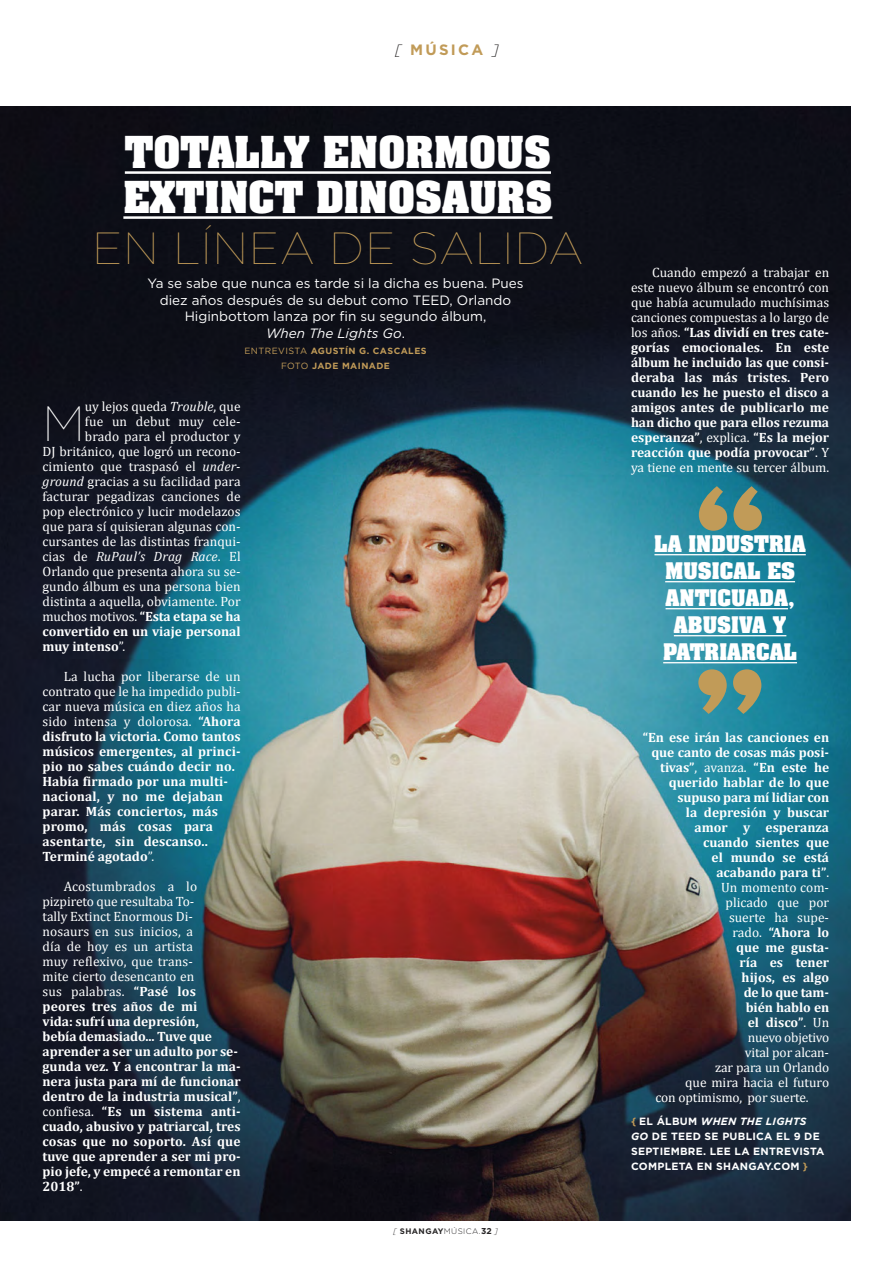
<style>
.page{position:relative;width:893px;height:1263px;background:#fff}
.page>*{position:absolute;margin:0;border:0;box-sizing:border-box;transform-origin:0 0}
.t1{font:700 135px "Aachen";color:#c19b58}
.t2{font:100 49.5px "Gotham";color:#fff}
.t3{font:100 45px "Gotham";letter-spacing:.025em;color:#c19b58}
.t4{font:700 37.5px "Aachen";color:#fff}
.t5{font:700 19.5px "Aachen";color:#fff}
.t6{font:700 15px "Gotham";letter-spacing:.15em;color:#c19b58}
.t7{font:700 13.5px/15px "Cambria";color:#fff}
.t8{font:13.5px "Cambria";color:#fff}
.t9{font:13.5px/16.5px "Gotham";color:#fff;text-align:center}
.t10{font:italic 13.5px "Cambria";letter-spacing:.01em;color:#fff}
.t11{font:italic 13.5px "Gotham";color:#fff}
.t12{font:700 10.5px/15px "Gotham";letter-spacing:.025em;color:#fff}
.t13{font:700 9px "Gotham";letter-spacing:.05em;color:#c19b58}
.t14{font:700 7.95px "Gotham";letter-spacing:.05em;color:#272526}
.s1{font-weight:300;font-style:italic;color:#272526}
.s2{font-style:normal}
.s3{font-weight:400}
.s4{font-style:italic}
.s5{font-weight:700}
.s6{font-weight:300;font-style:italic}
.s7{font-weight:300}
.s8{font-size:8.55px}
.s9{color:#181818}
.s10{color:#c19b58}
</style>
<div class="page">
<img style="left:0;top:106px;width:851px;height:1114px">
<hr style="left:125px;top:171px;width:426px;height:3px;background:#fff">
<hr style="left:123px;top:216px;width:429px;height:3px;background:#fff">
<hr style="left:654px;top:554px;width:152px;height:1px;background:#fff">
<hr style="left:665px;top:581px;width:130px;height:1px;background:#fff">
<hr style="left:666px;top:608px;width:122px;height:1px;background:#fff">
<hr style="left:674px;top:635px;width:112px;height:1px;background:#fff">
<hr style="left:663px;top:662px;width:134px;height:1px;background:#fff">
<p class="t6" style="left:395px;top:41px;width:106px"><span class="s1">[</span> MÚSICA <span class="s1">]</span></p>
<p class="t4" style="left:125px;top:136px;width:428px">TOTALLY ENORMOUS</p>
<p class="t4" style="left:123px;top:181px;width:431px">EXTINCT DINOSAURS</p>
<p class="t3" style="left:93px;top:232px;width:492px">EN LÍNEA DE SALIDA</p>
<p class="t9" style="left:147px;top:276px;width:378px">Ya se sabe que nunca es tarde si la dicha es buena. Pues diez años después de su debut como TEED, Orlando<br>Higinbottom lanza por fin su segundo álbum,</p>
<p class="t11" style="left:266px;top:325px;width:141px">When The Lights Go<span class="s2">.</span></p>
<p class="t13" style="left:244px;top:346px;width:184px"><span class="s3">ENTREVISTA</span> AGUSTÍN G. CASCALES</p>
<p class="t13" style="left:281px;top:361px;width:110px"><span class="s3">FOTO</span> JADE MAINADE</p>
<p class="t2" style="left:43px;top:406px;width:44px">M</p>
<p class="t8" style="left:85px;top:398px;width:157px">uy lejos queda <span class="s4">Trouble</span>, que</p>
<p class="t8" style="left:85px;top:413px;width:157px">fue un debut muy cele-</p>
<p class="t8" style="left:85px;top:428px;width:157px">brado para el productor y</p>
<p class="t8" style="left:43px;top:443px;width:200px">DJ británico, que logró un recono-</p>
<p class="t8" style="left:43px;top:458px;width:199px">cimiento que traspasó el <span class="s4">under‐</span></p>
<p class="t8" style="left:43px;top:473px;width:200px"><span class="s4">ground</span> gracias a su facilidad para</p>
<p class="t8" style="left:43px;top:488px;width:200px">facturar pegadizas canciones de</p>
<p class="t8" style="left:43px;top:503px;width:200px">pop electrónico y lucir modelazos</p>
<p class="t8" style="left:43px;top:518px;width:200px">que para sí quisieran algunas con-</p>
<p class="t8" style="left:43px;top:533px;width:200px">cursantes de las distintas franqui-</p>
<p class="t10" style="left:43px;top:548px;width:200px"><span class="s2">cias de</span> RuPaul’s Drag Race<span class="s2">. El</span></p>
<p class="t8" style="left:43px;top:563px;width:200px">Orlando que presenta ahora su se-</p>
<p class="t8" style="left:43px;top:578px;width:200px">gundo álbum es una persona bien</p>
<p class="t8" style="left:43px;top:593px;width:200px">distinta a aquella, obviamente. Por</p>
<p class="t8" style="left:43px;top:608px;width:200px">muchos motivos. <span class="s5">“Esta etapa se ha</span></p>
<p class="t7" style="left:43px;top:624px;width:200px">convertido en un viaje personal</p>
<p class="t7" style="left:43px;top:639px;width:84px">muy intenso<span class="s3">”.</span></p>
<p class="t7" style="left:43px;top:669px;width:200px;text-indent:21px"><span class="s3">La lucha por liberarse de un contrato que le ha impedido publi&shy;car nueva música en diez años ha sido intensa y dolorosa.</span> “Ahora disfruto la victoria. Como tantos músicos emergentes, al princi‐ pio no sabes cuándo decir no.<br>Había firmado por una multi‐ nacional, y no me dejaban parar. Más conciertos, más promo, más cosas para asentarte, sin descanso..<br>Terminé agotado<span class="s3">”.</span></p>
<p class="t7" style="left:42px;top:878px;width:200px;text-indent:21px"><span class="s3">Acostumbrados a lo pizpireto que resultaba To-<br>tally Extinct Enormous Di&shy;nosaurs en sus inicios, a<br>día de hoy es un artista<br>muy reflexivo, que trans-<br>mite cierto desencanto en<br>sus palabras.</span> “Pasé los peores tres años de mi<br>vida: sufrí una depresión,<br>bebía demasiado... Tuve que aprender a ser un adulto por se‐ gunda vez. Y a encontrar la ma‐ nera justa para mí de funcionar dentro de la industria musical”<span class="s3">, confiesa.</span> “Es un sistema anti‐ cuado, abusivo y patriarcal, tres cosas que no soporto. Así que tuve que aprender a ser mi pro‐ pio jefe, y empecé a remontar en<br>2018”<span class="s3">.</span></p>
<p class="t14" style="left:393px;top:1227px;width:106px"><span class="s6">[</span> SHANGAY<span class="s7">MÚSICA.</span><span class="s8">32</span> <span class="s6">]</span></p>
<p class="t7" style="left:631px;top:265px;width:200px;text-align:justify;text-indent:21px"><span class="s3">Cuando empezó a trabajar en este nuevo álbum se encontró con que había acumulado muchísimas canciones compuestas a lo largo de los años.</span> “Las dividí en tres cate‐ gorías emocionales. En este álbum he incluido las que consi‐ deraba las más tristes. Pero cuando les he puesto el disco a amigos antes de publicarlo me han dicho que para ellos rezuma esperanza”<span class="s3">, explica.</span> “Es la mejor reacción que podía provocar”<span class="s3">. Y ya tiene en mente su tercer álbum.</span></p>
<p class="t1" style="left:690px;top:488px;width:82px">“</p>
<p class="t5" style="left:654px;top:536px;width:153px">LA INDUSTRIA</p>
<p class="t5" style="left:665px;top:563px;width:131px">MUSICAL ES</p>
<p class="t5" style="left:666px;top:590px;width:131px">ANTICUADA,</p>
<p class="t5" style="left:674px;top:617px;width:114px">ABUSIVA Y</p>
<p class="t5" style="left:663px;top:644px;width:135px">PATRIARCAL</p>
<p class="t1" style="left:771px;top:712px;width:83px;rotate:-180deg">“</p>
<p class="t7" style="left:643px;top:730px;width:188px">“En ese irán las canciones en</p>
<p class="t7" style="left:651px;top:745px;width:179px">que canto de cosas más posi‐</p>
<p class="t7" style="left:660px;top:760px;width:171px">tivas”<span class="s3">, avanza.</span> “En este he</p>
<p class="t7" style="left:669px;top:775px;width:162px">querido hablar de lo que</p>
<p class="t7" style="left:677px;top:790px;width:153px">supuso para mí lidiar con</p>
<p class="t7" style="left:686px;top:805px;width:145px">la depresión y buscar</p>
<p class="t7" style="left:694px;top:820px;width:136px">amor y esperanza</p>
<p class="t7" style="left:703px;top:835px;width:128px">cuando sientes que</p>
<p class="t7" style="left:711px;top:850px;width:119px">el mundo se está</p>
<p class="t7" style="left:716px;top:865px;width:114px">acabando para ti”<span class="s3">.</span></p>
<p class="t8" style="left:721px;top:879px;width:109px">Un momento com-</p>
<p class="t8" style="left:726px;top:894px;width:105px">plicado que por</p>
<p class="t8" style="left:729px;top:909px;width:102px">suerte ha supe-</p>
<p class="t7" style="left:732px;top:924px;width:98px"><span class="s3">rado.</span> “Ahora lo</p>
<p class="t7" style="left:736px;top:939px;width:95px">que me gusta‐</p>
<p class="t7" style="left:739px;top:954px;width:91px">ría es tener</p>
<p class="t7" style="left:742px;top:969px;width:89px">hijos, es algo</p>
<p class="t7" style="left:744px;top:984px;width:87px">de lo que tam‐</p>
<p class="t7" style="left:746px;top:999px;width:85px">bién hablo en</p>
<p class="t7" style="left:748px;top:1014px;width:83px">el disco”<span class="s3">. Un</span></p>
<p class="t8" style="left:748px;top:1029px;width:83px">nuevo objetivo</p>
<p class="t8" style="left:745px;top:1044px;width:86px">vital por alcan-</p>
<p class="t8" style="left:715px;top:1059px;width:116px">zar para un Orlando</p>
<p class="t8" style="left:685px;top:1074px;width:145px">que mira hacia el futuro</p>
<p class="t8" style="left:655px;top:1089px;width:155px">con optimismo,<span class="s9">,</span> por suerte.</p>
<p class="t12" style="left:631px;top:1113px;width:195px"><span class="s10">{</span> EL ÁLBUM <span class="s4">WHEN THE LIGHTS<br>GO</span> DE TEED SE PUBLICA EL 9 DE<br>SEPTIEMBRE. LEE LA ENTREVISTA<br>COMPLETA EN SHANGAY.COM <span class="s10">}</span></p>
</div>
